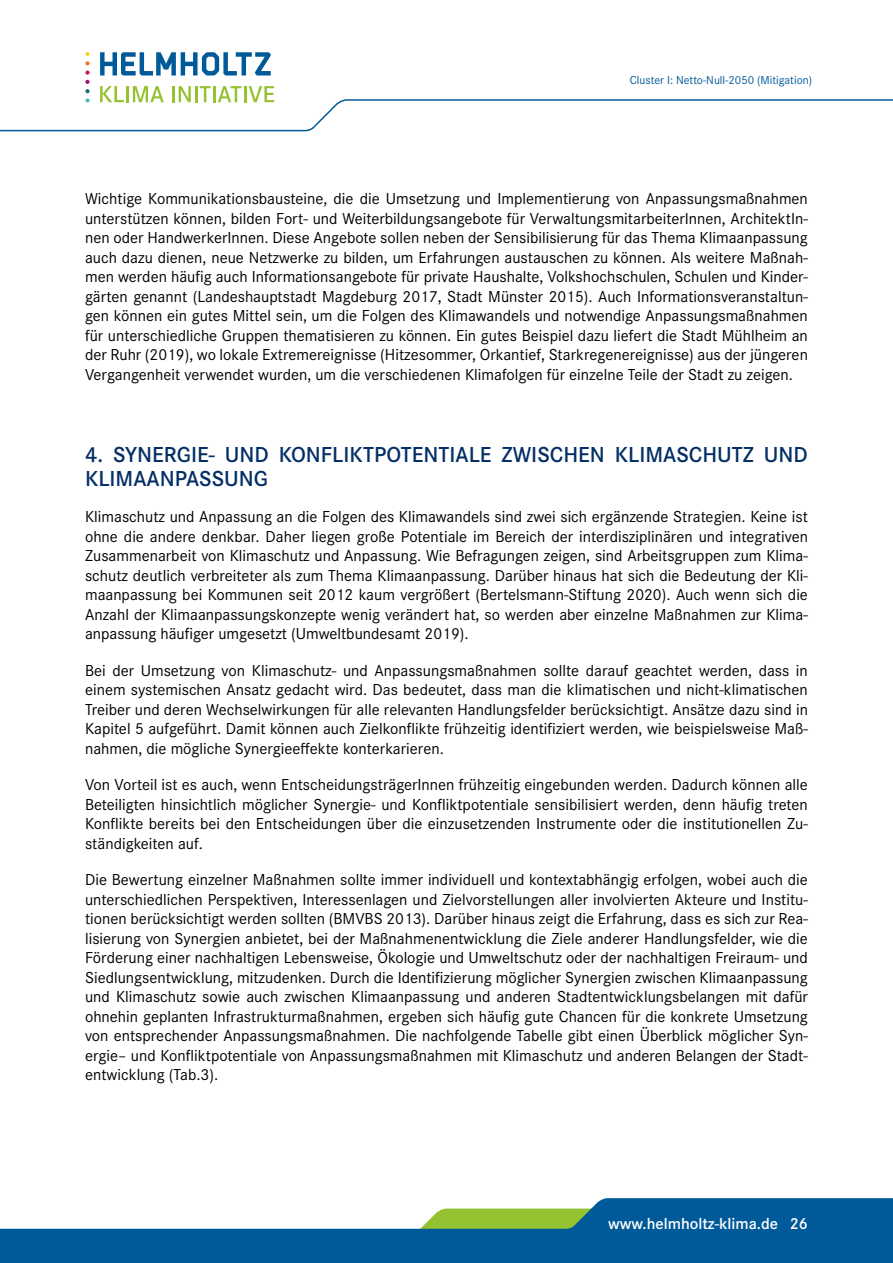
<style>
.page{position:relative;width:893px;height:1263px;background:#fff}
.page>*{position:absolute;margin:0;border:0;box-sizing:border-box;transform-origin:0 0}
.t1{font:600 22.5px/24px "Corporate S";color:#042f66}
.t2{font:16.5px/19.5px "Corporate S";color:#000;text-align:justify}
.t3{font:600 16.5px "Corporate S";color:#fff}
.t4{font:12px "Corporate S";color:#005a9a}
</style>
<div class="page">
<svg style="left:0;top:52px;width:893px;height:80px"></svg>
<svg style="left:0;top:1198px;width:893px;height:65px;fill:#005a9a"></svg>
<p class="t4" style="left:630px;top:72px;width:184px">Cluster I: Netto-Null-2050 (Mitigation)</p>
<p class="t2" style="left:85px;top:188px;width:724px">Wichtige Kommunikationsbausteine, die die Umsetzung und Implementierung von Anpassungsmaßnahmen unterstützen können, bilden Fort- und Weiterbildungsangebote für VerwaltungsmitarbeiterInnen, ArchitektIn&shy;nen oder HandwerkerInnen. Diese Angebote sollen neben der Sensibilisierung für das Thema Klimaanpassung auch dazu dienen, neue Netzwerke zu bilden, um Erfahrungen austauschen zu können. Als weitere Maßnah&shy;men werden häufig auch Informationsangebote für private Haushalte, Volkshochschulen, Schulen und Kinder&shy;gärten genannt (Landeshauptstadt Magdeburg 2017, Stadt Münster 2015). Auch Informationsveranstaltun&shy;gen können ein gutes Mittel sein, um die Folgen des Klimawandels und notwendige Anpassungsmaßnahmen für unterschiedliche Gruppen thematisieren zu können. Ein gutes Beispiel dazu liefert die Stadt Mühlheim an der Ruhr (2019), wo lokale Extremereignisse (Hitzesommer, Orkantief, Starkregenereignisse) aus der jüngeren Vergangenheit verwendet wurden, um die verschiedenen Klimafolgen für einzelne Teile der Stadt zu zeigen.</p>
<h1 class="t1" style="left:85px;top:441px;width:724px">4. SYNERGIE- UND KONFLIKTPOTENTIALE ZWISCHEN KLIMASCHUTZ UND<br>KLIMAANPASSUNG</h1>
<p class="t2" style="left:85px;top:506px;width:724px">Klimaschutz und Anpassung an die Folgen des Klimawandels sind zwei sich ergänzende Strategien. Keine ist ohne die andere denkbar. Daher liegen große Potentiale im Bereich der interdisziplinären und integrativen Zusammenarbeit von Klimaschutz und Anpassung. Wie Befragungen zeigen, sind Arbeitsgruppen zum Klima&shy;schutz deutlich verbreiteter als zum Thema Klimaanpassung. Darüber hinaus hat sich die Bedeutung der Kli&shy;maanpassung bei Kommunen seit 2012 kaum vergrößert (Bertelsmann-Stiftung 2020). Auch wenn sich die Anzahl der Klimaanpassungskonzepte wenig verändert hat, so werden aber einzelne Maßnahmen zur Klima&shy;anpassung häufiger umgesetzt (Umweltbundesamt 2019).</p>
<p class="t2" style="left:85px;top:660px;width:724px">Bei der Umsetzung von Klimaschutz- und Anpassungsmaßnahmen sollte darauf geachtet werden, dass in einem systemischen Ansatz gedacht wird. Das bedeutet, dass man die klimatischen und nicht-klimatischen Treiber und deren Wechselwirkungen für alle relevanten Handlungsfelder berücksichtigt. Ansätze dazu sind in Kapitel 5 aufgeführt. Damit können auch Zielkonflikte frühzeitig identifiziert werden, wie beispielsweise Maß&shy;nahmen, die mögliche Synergieeffekte konterkarieren.</p>
<p class="t2" style="left:85px;top:774px;width:724px">Von Vorteil ist es auch, wenn EntscheidungsträgerInnen frühzeitig eingebunden werden. Dadurch können alle Beteiligten hinsichtlich möglicher Synergie- und Konfliktpotentiale sensibilisiert werden, denn häufig treten Konflikte bereits bei den Entscheidungen über die einzusetzenden Instrumente oder die institutionellen Zu&shy;ständigkeiten auf.</p>
<p class="t2" style="left:85px;top:869px;width:724px">Die Bewertung einzelner Maßnahmen sollte immer individuell und kontextabhängig erfolgen, wobei auch die unterschiedlichen Perspektiven, Interessenlagen und Zielvorstellungen aller involvierten Akteure und Institu&shy;tionen berücksichtigt werden sollten (BMVBS 2013). Darüber hinaus zeigt die Erfahrung, dass es sich zur Rea&shy;lisierung von Synergien anbietet, bei der Maßnahmenentwicklung die Ziele anderer Handlungsfelder, wie die Förderung einer nachhaltigen Lebensweise, Ökologie und Umweltschutz oder der nachhaltigen Freiraum- und Siedlungsentwicklung, mitzudenken. Durch die Identifizierung möglicher Synergien zwischen Klimaanpassung und Klimaschutz sowie auch zwischen Klimaanpassung und anderen Stadtentwicklungsbelangen mit dafür ohnehin geplanten Infrastrukturmaßnahmen, ergeben sich häufig gute Chancen für die konkrete Umsetzung von entsprechender Anpassungsmaßnahmen. Die nachfolgende Tabelle gibt einen Überblick möglicher Syn&shy;ergie– und Konfliktpotentiale von Anpassungsmaßnahmen mit Klimaschutz und anderen Belangen der Stadt&shy;entwicklung (Tab.3).</p>
<p class="t3" style="left:608px;top:1212px;width:201px">www.helmholtz-klima.de 26</p>
</div>
